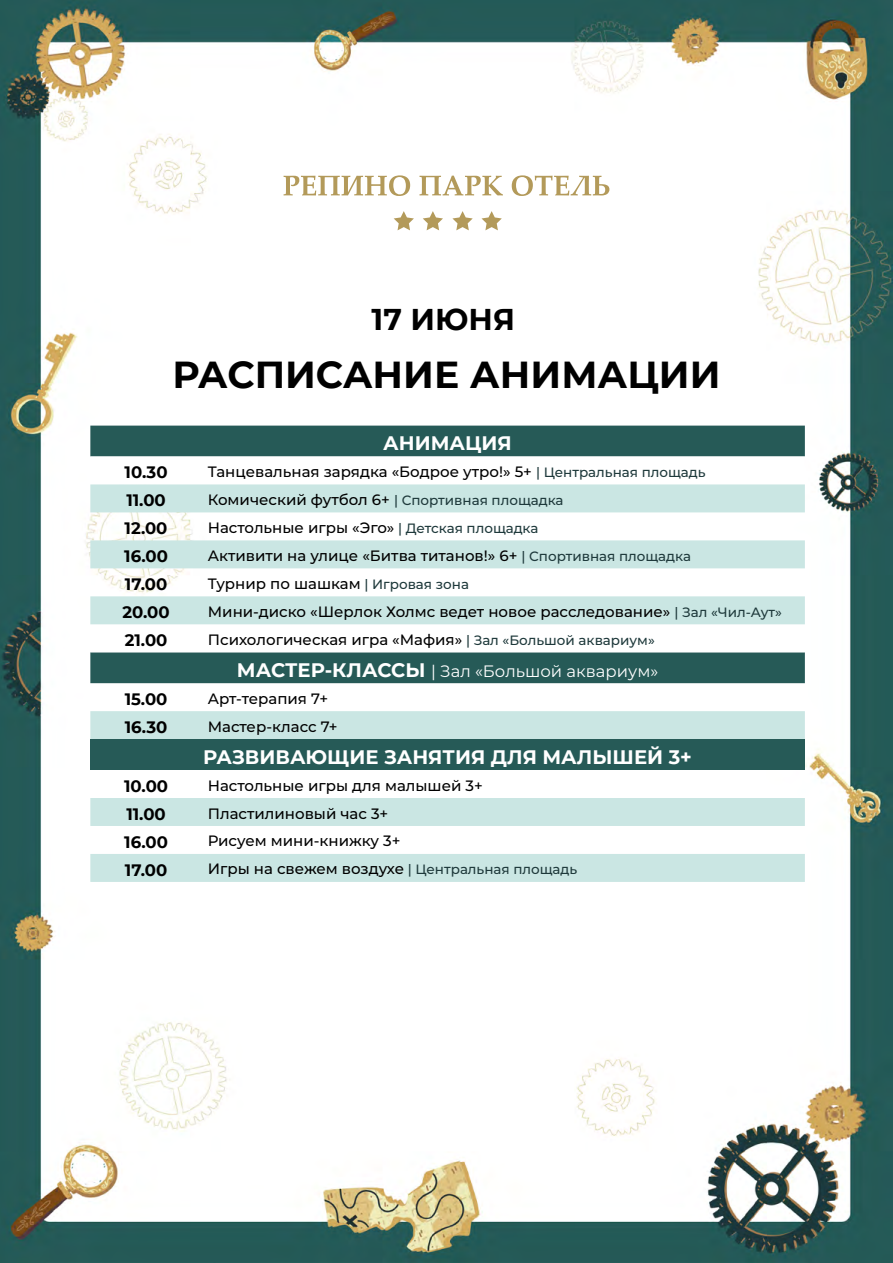
<style>
.page{position:relative;width:893px;height:1263px;background:#fff}
.page>*{position:absolute;margin:0;border:0;box-sizing:border-box;transform-origin:0 0}
.t1{font:700 37.5px "Montserrat";color:#000}
.t2{font:700 30px "Montserrat";color:#000}
.t3{font:700 19.5px "Montserrat";color:#fff}
.t4{font:700 16.5px "Montserrat";color:#000}
.t5{font:16.5px "Montserrat";color:#fff}
.t6{font:500 15px "Montserrat";color:#000}
.t7{font:500 13.5px "Montserrat";color:#1e393b}
.s1{font-size:13.5px;color:#1e393b}
.s2{font-size:15px;color:#000}
.s3{font-weight:700;font-size:19.5px}
</style>
<div class="page">
<img style="left:0;top:0;width:893px;height:1263px">
<svg style="left:284px;top:175px;width:126px;height:21px"></svg>
<svg style="left:419px;top:176px;width:84px;height:19px"></svg>
<svg style="left:512px;top:175px;width:97px;height:21px"></svg>
<svg style="left:394px;top:211px;width:20px;height:19px"></svg>
<svg style="left:423px;top:211px;width:20px;height:19px"></svg>
<svg style="left:452px;top:211px;width:21px;height:19px"></svg>
<svg style="left:481px;top:211px;width:21px;height:19px"></svg>
<div style="left:90px;top:426px;width:715px;height:30px;background:#265a57"></div>
<svg style="left:90px;top:456px;width:715px;height:28px"></svg>
<svg style="left:90px;top:484px;width:715px;height:255px"></svg>
<div style="left:90px;top:739px;width:715px;height:31px;background:#265a57"></div>
<svg style="left:90px;top:798px;width:715px;height:84px;fill:#cae6e3"></svg>
<h2 class="t2" style="left:372px;top:298px;width:145px">17 ИЮНЯ</h2>
<h1 class="t1" style="left:172px;top:348px;width:550px">РАСПИСАНИЕ АНИМАЦИИ</h1>
<h3 class="t3" style="left:383px;top:429px;width:130px">АНИМАЦИЯ</h3>
<p class="t4" style="left:125px;top:461px;width:44px">10.30</p>
<p class="t6" style="left:208px;top:461px;width:499px">Танцевальная зарядка «Бодрое утро!» 5+ <span class="s1">| Центральная площадь</span></p>
<p class="t4" style="left:126px;top:489px;width:41px">11.00</p>
<p class="t7" style="left:208px;top:491px;width:357px"><span class="s2">Комический футбол 6+</span> | Спортивная площадка</p>
<p class="t4" style="left:125px;top:517px;width:44px">12.00</p>
<p class="t6" style="left:208px;top:517px;width:332px">Настольные игры «Эго» <span class="s1">| Детская площадка</span></p>
<p class="t4" style="left:124px;top:545px;width:45px">16.00</p>
<p class="t6" style="left:208px;top:545px;width:485px">Активити на улице «Битва титанов!» 6+ <span class="s1">| Спортивная площадка</span></p>
<p class="t4" style="left:125px;top:573px;width:44px">17.00</p>
<p class="t6" style="left:208px;top:573px;width:263px">Турнир по шашкам <span class="s1">| Игровая зона</span></p>
<p class="t4" style="left:122px;top:601px;width:49px">20.00</p>
<p class="t6" style="left:208px;top:601px;width:576px">Мини-диско «Шерлок Холмс ведет новое расследование» <span class="s1">| Зал «Чил-Аут»</span></p>
<p class="t4" style="left:125px;top:628px;width:44px">21.00</p>
<p class="t6" style="left:208px;top:629px;width:449px">Психологическая игра «Мафия» <span class="s1">| Зал «Большой аквариум»</span></p>
<p class="t5" style="left:237px;top:660px;width:423px"><span class="s3">МАСТЕР-КЛАССЫ</span> | Зал «Большой аквариум»</p>
<p class="t4" style="left:125px;top:687px;width:44px">15.00</p>
<p class="t6" style="left:208px;top:688px;width:122px">Арт-терапия 7+</p>
<p class="t4" style="left:125px;top:715px;width:44px">16.30</p>
<p class="t6" style="left:208px;top:716px;width:131px">Мастер-класс 7+</p>
<h3 class="t3" style="left:203px;top:743px;width:490px">РАЗВИВАЮЩИЕ ЗАНЯТИЯ ДЛЯ МАЛЫШЕЙ 3+</h3>
<p class="t4" style="left:124px;top:774px;width:45px">10.00</p>
<p class="t6" style="left:208px;top:775px;width:277px">Настольные игры для малышей 3+</p>
<p class="t4" style="left:126px;top:802px;width:41px">11.00</p>
<p class="t6" style="left:208px;top:803px;width:182px">Пластилиновый час 3+</p>
<p class="t4" style="left:124px;top:830px;width:45px">16.00</p>
<p class="t6" style="left:208px;top:831px;width:194px">Рисуем мини-книжку 3+</p>
<p class="t4" style="left:125px;top:858px;width:44px">17.00</p>
<p class="t6" style="left:208px;top:859px;width:371px">Игры на свежем воздухе <span class="s1">| Центральная площадь</span></p>
</div>
